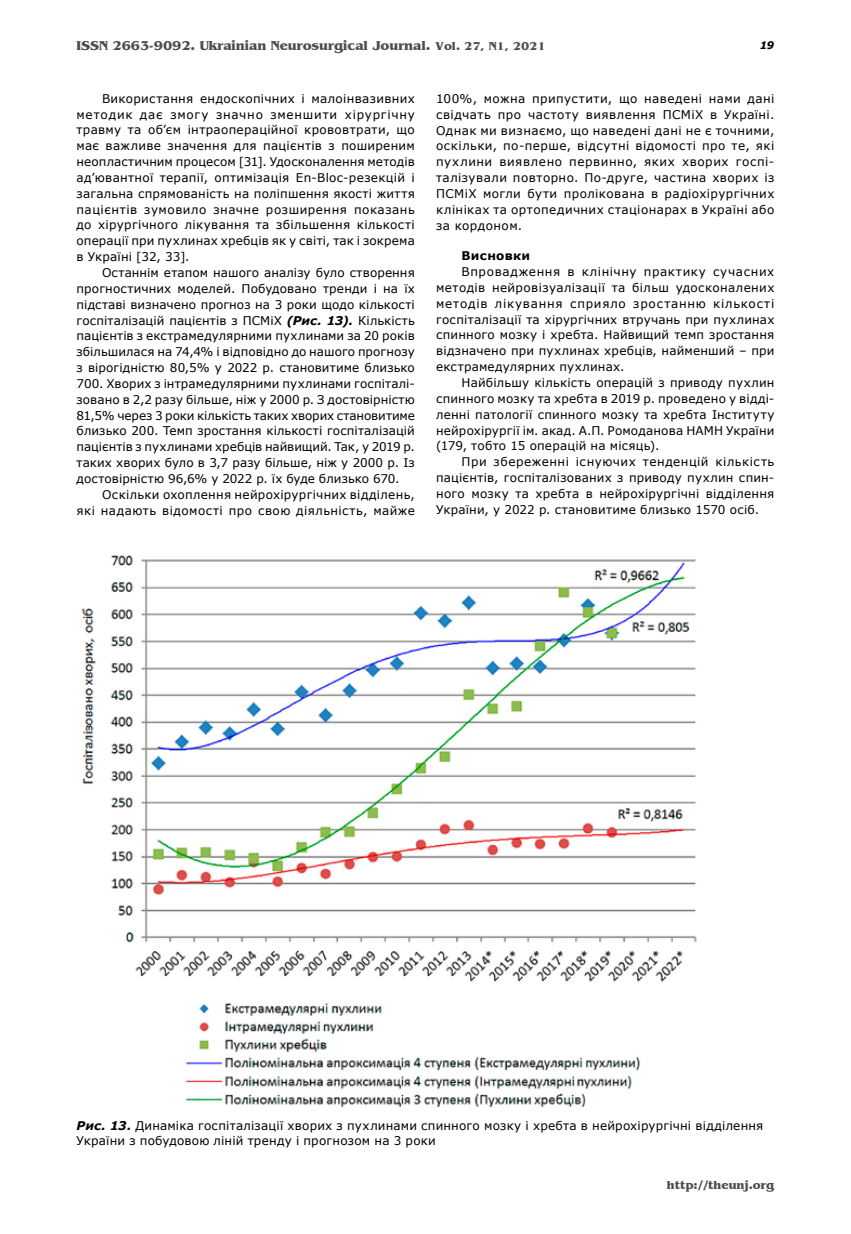
<style>
.page{position:relative;width:851px;height:1234px;background:#fff}
.page>*{position:absolute;margin:0;border:0;box-sizing:border-box;transform-origin:0 0}
.t1{font:700 13.5px "Benguiat";color:#4c4c4c}
.t2{font:12px/15.9px "Verdana";letter-spacing:.015em;color:#000;text-align:justify}
.t3{font:700 12px "Benguiat";color:#4c4c4c}
.t4{font:700 12px "Verdana";letter-spacing:.02em;color:#000}
.t5{font:italic 700 10.5px "Verdana";color:#000}
.s1{font-size:12px}
.s2{font-weight:700;font-style:italic}
</style>
<div class="page">
<img style="left:81px;top:555px;width:616px;height:552px">
<p class="t1" style="left:77px;top:38px;width:470px">ISSN 2663-9092. Ukrainian Neurosurgical Journal. <span class="s1">Vol. 27, N1, 2021</span></p>
<p class="t5" style="left:759px;top:38px;width:16px">19</p>
<p class="t2" style="left:76px;top:90px;width:340px;text-indent:26px">Використання ендоскопічних і малоінвазивних методик дає змогу значно зменшити хірургічну травму та об’єм інтраопераційної крововтрати, що має важливе значення для пацієнтів з поширеним неопластичним процесом [31]. Удосконалення методів ад’ювантної терапії, оптимізація En-Bloc-резекцій і загальна спрямованість на поліпшення якості життя пацієнтів зумовило значне розширення показань до хірургічного лікування та збільшення кількості операції при пухлинах хребців як у світі, так і зокрема в Україні [32, 33].</p>
<p class="t2" style="left:76px;top:264px;width:340px;text-indent:26px">Останнім етапом нашого аналізу було створення прогностичних моделей. Побудовано тренди і на їх підставі визначено прогноз на 3 роки щодо кількості госпіталізацій пацієнтів з ПСМіХ <span class="s2">(Рис. 13).</span> Кількість пацієнтів з екстрамедулярними пухлинами за 20 років збільшилася на 74,4% і відповідно до нашого прогнозу з вірогідністю 80,5% у 2022 р. становитиме близько 700. Хворих з інтрамедулярними пухлинами госпіталі&shy;зовано в 2,2 разу більше, ніж у 2000 р. З достовірністю 81,5% через 3 роки кількість таких хворих становитиме близько 200. Темп зростання кількості госпіталізацій пацієнтів з пухлинами хребців найвищий. Так, у 2019 р. таких хворих було в 3,7 разу більше, ніж у 2000 р. Із достовірністю 96,6% у 2022 р. їх буде близько 670.</p>
<p class="t2" style="left:76px;top:486px;width:340px;text-align:right">Оскільки охоплення нейрохірургічних відділень,<br>які надають відомості про свою діяльність, майже</p>
<p class="t2" style="left:436px;top:90px;width:340px">100%, можна припустити, що наведені нами дані свідчать про частоту виявлення ПСМіХ в Україні.<br>Однак ми визнаємо, що наведені дані не є точними, оскільки, по-перше, відсутні відомості про те, які пухлини виявлено первинно, яких хворих госпі&shy;талізували повторно. По-друге, частина хворих із ПСМіХ могли бути пролікована в радіохірургічних клініках та ортопедичних стаціонарах в Україні або за кордоном.</p>
<p class="t4" style="left:461px;top:247px;width:70px">Висновки</p>
<p class="t2" style="left:436px;top:263px;width:340px;text-indent:26px">Впровадження в клінічну практику сучасних методів нейровізуалізації та більш удосконалених методів лікування сприяло зростанню кількості госпіталізації та хірургічних втручань при пухлинах спинного мозку і хребта. Найвищий темп зростання відзначено при пухлинах хребців, найменший – при екстрамедулярних пухлинах.</p>
<p class="t2" style="left:436px;top:374px;width:340px;text-indent:26px">Найбільшу кількість операцій з приводу пухлин спинного мозку та хребта в 2019 р. проведено у відді&shy;ленні патології спинного мозку та хребта Інституту нейрохірургії ім. акад. А.П. Ромоданова НАМН України (179, тобто 15 операцій на місяць).</p>
<p class="t2" style="left:436px;top:453px;width:340px;text-indent:26px">При збереженні існуючих тенденцій кількість пацієнтів, госпіталізованих з приводу пухлин спин&shy;ного мозку та хребта в нейрохірургічні відділення України, у 2022 р. становитиме близько 1570 осіб.</p>
<p class="t2" style="left:76px;top:1118px;width:688px;line-height:14.4px"><span class="s2">Рис. 13.</span> Динаміка госпіталізації хворих з пухлинами спинного мозку і хребта в нейрохірургічні відділення<br>України з побудовою ліній тренду і прогнозом на 3 роки</p>
<p class="t3" style="left:667px;top:1178px;width:109px">http://theunj.org</p>
</div>
